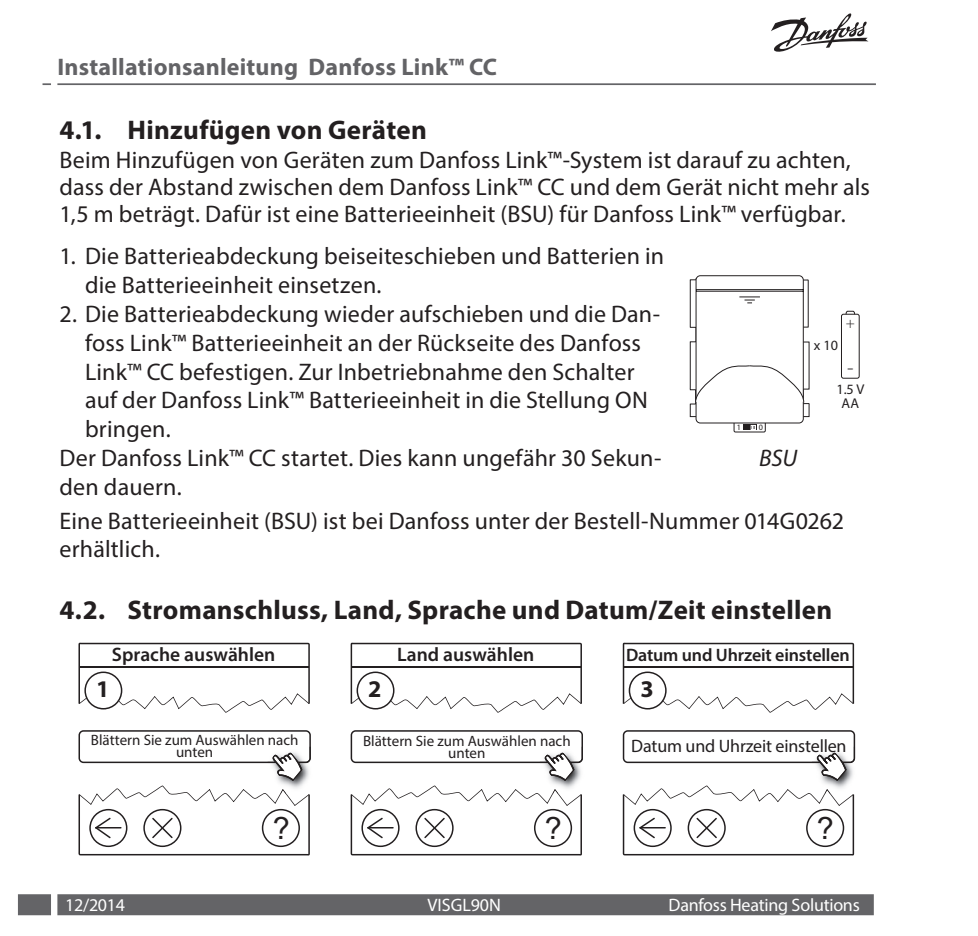
<style>
.page{position:relative;width:978px;height:936px;background:#fff}
.page>*{position:absolute;margin:0;border:0;box-sizing:border-box;transform-origin:0 0}
.t1{font:30.6px "Arial";color:#231f20}
.t2{font:700 27px "Myriad Pro";letter-spacing:.01em;color:#231f20}
.t3{font:24px/27px "Myriad Pro";letter-spacing:.01em;color:#231f20}
.t4{font:700 24px "Myriad Pro";letter-spacing:.01em;color:#636366}
.t5{font:italic 24px "Myriad Pro";color:#231f20}
.t6{font:700 24px "Myriad Pro";color:#231f20}
.t7{font:300 21.9px "Myriad Pro";color:#231f20}
.t8{font:600 19.5px "Myriad Pro";color:#231f20}
.t9{font:600 18px "Myriad Pro";letter-spacing:-.01em;color:#231f20}
.t10{font:18px "Myriad Pro";letter-spacing:-.01em;color:#231f20}
.t11{font:18px "Myriad Pro";letter-spacing:-.015em;color:#fff}
.t12{font:18px "Myriad Pro";letter-spacing:.005em;color:#fff}
.t13{font:300 15.3px "Myriad Pro";color:#231f20}
.t14{font:15px/12px "Myriad Pro";color:#231f20;text-align:center}
.t15{font:14.1px/14.1px "Myriad Pro";color:#231f20;text-align:center}
.t16{font:8.1px "Myriad Pro";color:#231f20}
</style>
<div class="page">
<hr style="left:57px;top:83px;width:819px;height:2px;background:#646467">
<svg style="left:43px;top:83px;width:8px;height:2px"></svg>
<svg style="left:771px;top:13px;width:97px;height:39px"></svg>
<div style="left:57px;top:894px;width:817px;height:21px;background:#646467"></div>
<div style="left:18px;top:894px;width:33px;height:21px;background:#646467"></div>
<svg style="left:690px;top:275px;width:165px;height:157px"></svg>
<div style="left:841px;top:314px;width:18px;height:64px;background:#fff;border-radius:2px"></div>
<div style="left:841px;top:314px;width:19px;height:64px;border:1px solid #231f20;border-radius:2px"></div>
<svg style="left:78px;top:642px;width:232px;height:70px"></svg>
<svg style="left:78px;top:730px;width:233px;height:125px"></svg>
<svg style="left:351px;top:642px;width:231px;height:70px"></svg>
<svg style="left:351px;top:730px;width:232px;height:125px"></svg>
<svg style="left:623px;top:642px;width:231px;height:70px"></svg>
<img style="left:855px;top:746px;width:1px;height:13px">
<svg style="left:623px;top:730px;width:232px;height:125px"></svg>
<p class="t4" style="left:57px;top:51px;width:441px">Installationsanleitung Danfoss Link™ CC</p>
<p class="t2" style="left:60px;top:113px;width:369px">4.1. Hinzufügen von Geräten</p>
<p class="t3" style="left:60px;top:146px;width:812px">Beim Hinzufügen von Geräten zum Danfoss Link™-System ist darauf zu achten, dass der Abstand zwischen dem Danfoss Link™ CC und dem Gerät nicht mehr als<br>1,5 m beträgt. Dafür ist eine Batterieeinheit (BSU) für Danfoss Link™ verfügbar.</p>
<p class="t3" style="left:85px;top:241px;width:581px;line-height:28.8px;text-indent:-26px">1. Die Batterieabdeckung beiseiteschieben und Batterien in die Batterieeinheit einsetzen.</p>
<p class="t3" style="left:60px;top:300px;width:602px">2. Die Batterieabdeckung wieder aufschieben und die Dan-</p>
<p class="t3" style="left:85px;top:329px;width:558px">foss Link™ Batterieeinheit an der Rückseite des Danfoss</p>
<p class="t3" style="left:85px;top:357px;width:551px">Link™ CC befestigen. Zur Inbetriebnahme den Schalter</p>
<p class="t3" style="left:85px;top:386px;width:564px">auf der Danfoss Link™ Batterieeinheit in die Stellung ON</p>
<p class="t3" style="left:85px;top:415px;width:87px">bringen.</p>
<p class="t3" style="left:60px;top:444px;width:603px">Der Danfoss Link™ CC startet. Dies kann ungefähr 30 Sekun-</p>
<p class="t3" style="left:60px;top:473px;width:124px">den dauern.</p>
<p class="t13" style="left:846px;top:315px;width:11px">+</p>
<p class="t7" style="left:847px;top:355px;width:8px">-</p>
<p class="t15" style="left:814px;top:338px;width:26px">x 10</p>
<p class="t15" style="left:836px;top:382px;width:29px">1.5 V<br>AA</p>
<p class="t16" style="left:759px;top:422px;width:6px">0</p>
<p class="t16" style="left:737px;top:422px;width:6px">1</p>
<p class="t5" style="left:759px;top:443px;width:40px">BSU</p>
<p class="t3" style="left:60px;top:505px;width:786px;line-height:28.8px">Eine Batterieeinheit (BSU) ist bei Danfoss unter der Bestell-Nummer 014G0262 erhältlich.</p>
<p class="t2" style="left:60px;top:592px;width:774px">4.2. Stromanschluss, Land, Sprache und Datum/Zeit einstellen</p>
<p class="t8" style="left:112px;top:641px;width:165px">Sprache auswählen</p>
<p class="t8" style="left:397px;top:641px;width:139px">Land auswählen</p>
<p class="t9" style="left:626px;top:643px;width:225px">Datum und Uhrzeit einstellen</p>
<p class="t6" style="left:96px;top:673px;width:15px">1</p>
<p class="t6" style="left:368px;top:673px;width:15px">2</p>
<p class="t6" style="left:640px;top:673px;width:15px">3</p>
<p class="t14" style="left:91px;top:734px;width:209px">Blättern Sie zum Auswählen nach unten</p>
<p class="t14" style="left:363px;top:734px;width:209px">Blättern Sie zum Auswählen nach unten</p>
<p class="t10" style="left:631px;top:734px;width:217px">Datum und Uhrzeit einstellen</p>
<p class="t1" style="left:273px;top:808px;width:19px">?</p>
<p class="t1" style="left:545px;top:808px;width:19px">?</p>
<p class="t1" style="left:817px;top:808px;width:19px">?</p>
<p class="t12" style="left:427px;top:893px;width:75px">VISGL90N</p>
<p class="t11" style="left:668px;top:893px;width:193px">Danfoss Heating Solutions</p>
</div>
